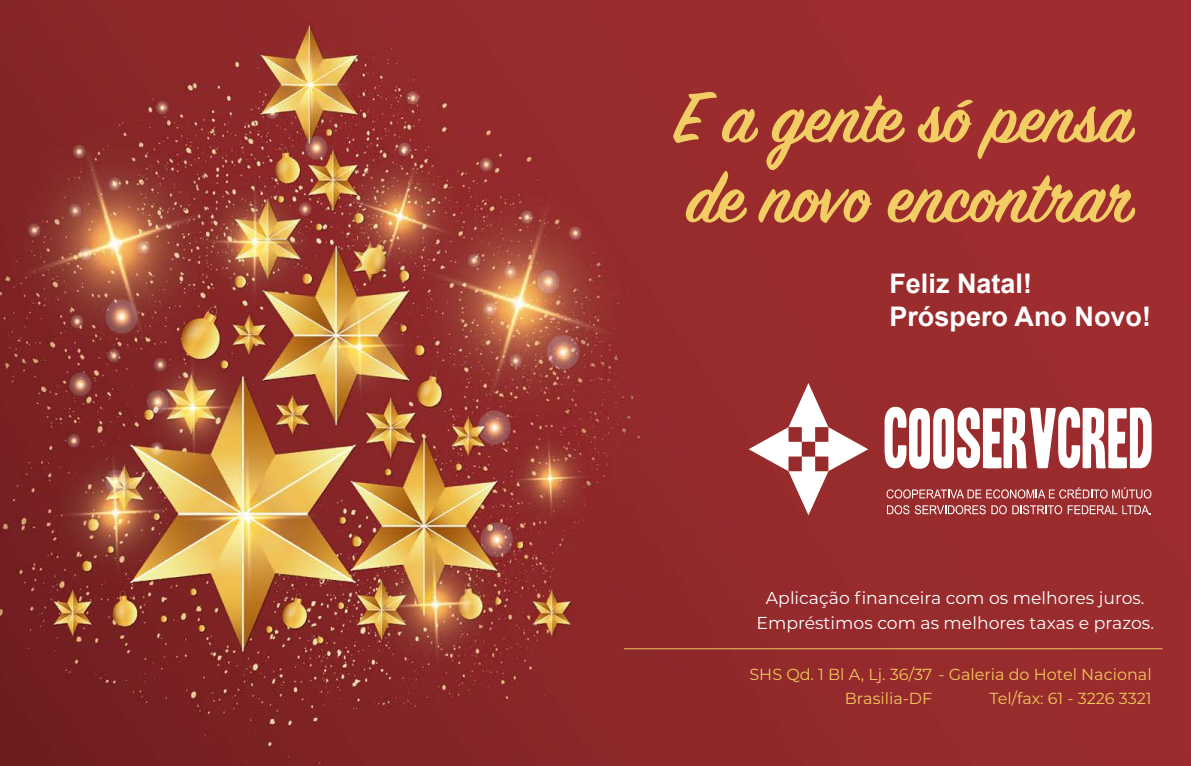
<style>
.page{position:relative;width:1191px;height:766px;background:#fff}
.page>*{position:absolute;margin:0;border:0;box-sizing:border-box;transform-origin:0 0}
.t1{font:600 80px/80px "Sign Painter House Script";color:#f1cd63}
.t2{font:700 27px/32.4px "Arial";color:#fff}
.t3{font:17.2px/25.8px "Montserrat";color:#fff;text-align:center}
.t4{font:16px/24px "Montserrat";color:#f1c75b}
</style>
<div class="page">
<img style="left:0;top:0;width:1191px;height:765px">
<svg style="left:884px;top:406px;width:267px;height:62px"></svg>
<svg style="left:748px;top:383px;width:120px;height:132px"></svg>
<svg style="left:886px;top:487px;width:265px;height:11px;background:#b36161"></svg>
<svg style="left:887px;top:505px;width:98px;height:9px"></svg>
<svg style="left:991px;top:505px;width:15px;height:9px"></svg>
<svg style="left:1012px;top:505px;width:139px;height:9px"></svg>
<hr style="left:624px;top:648px;width:538px;height:1px;background:#f1c75b">
<h1 class="t1" style="left:675px;top:84px;width:462px">E a gente só pensa de novo encontrar</h1>
<h2 class="t2" style="left:889px;top:268px;width:263px">Feliz Natal!<br>Próspero Ano Novo!</h2>
<p class="t3" style="left:756px;top:583px;width:399px">Aplicação financeira com os melhores juros.<br>Empréstimos com as melhores taxas e prazos.</p>
<p class="t4" style="left:845px;top:661px;width:308px;text-indent:-95px">SHS Qd. 1 Bl A, Lj. 36/37 - Galeria do Hotel Nacional<br>Brasilia-DF</p>
<p class="t4" style="left:989px;top:685px;width:164px">Tel/fax: 61 - 3226 3321</p>
</div>
